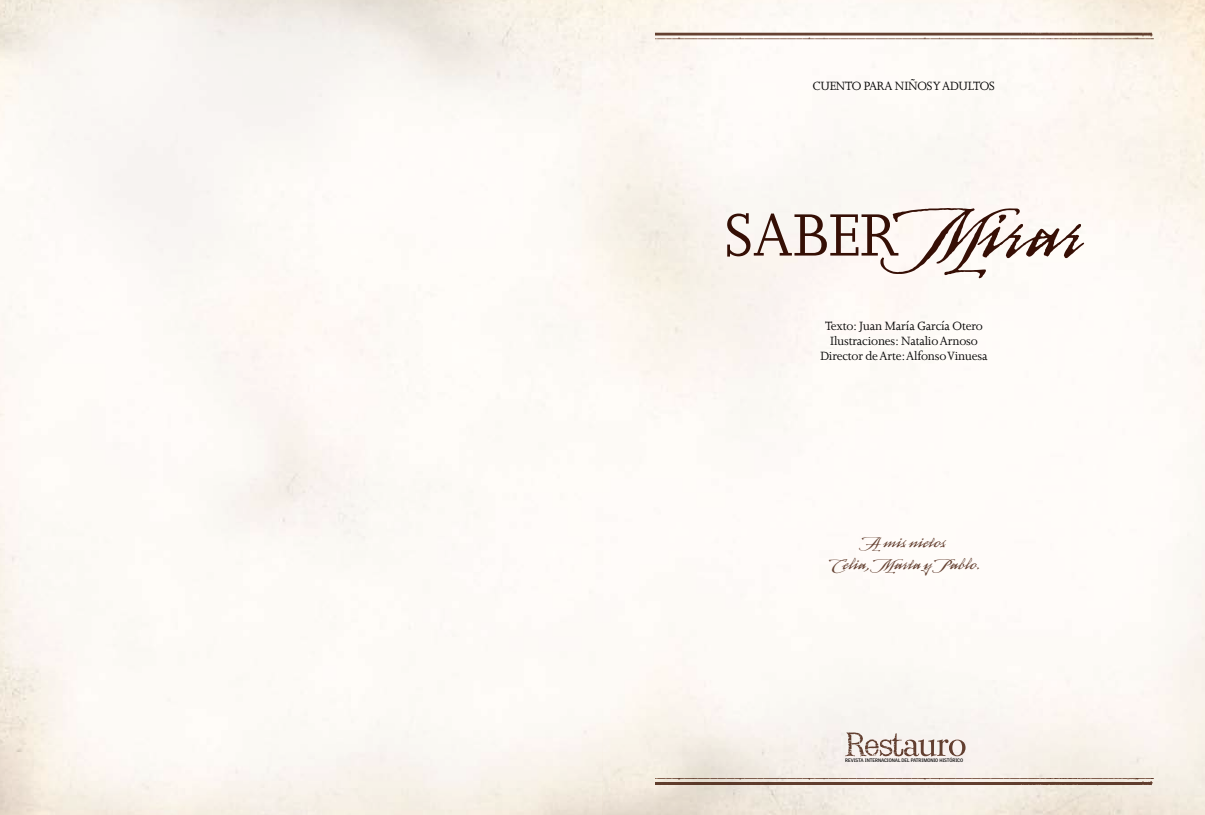
<style>
.page{position:relative;width:1205px;height:815px;background:#fff}
.page>*{position:absolute;margin:0;border:0;box-sizing:border-box;transform-origin:0 0}
.t1{font:68.75px "Joanna MT Std";color:#371006}
.t2{font:21.25px/21.2px "Arcana GMM Std Manuscript";letter-spacing:-.005em;color:#664334;text-align:center;scale:1.13 1}
.t3{font:13.75px/15px "Joanna MT Std";letter-spacing:-.015em;color:#000;text-align:center}
.t4{font:700 4.88px "Griffith Gothic";letter-spacing:-.02em;color:#000}
.s1{font-family:"Arcana GMM Std Manuscript";font-size:102.25px}
</style>
<div class="page">
<img style="left:0;top:0;width:1205px;height:815px">
<svg style="left:845px;top:732px;width:120px;height:25px"></svg>
<img style="left:656px;top:31px;width:513px;height:11px">
<img style="left:656px;top:776px;width:513px;height:10px">
<p class="t3" style="left:813px;top:78px;width:183px">CUENTO PARA NIÑOS Y ADULTOS</p>
<h1 class="t1" style="left:725px;top:198px;width:359px">SABER <span class="s1">Mirar</span></h1>
<p class="t3" style="left:820px;top:318px;width:169px">Texto: Juan María García Otero<br>Ilustraciones: Natalio Arnoso<br>Director de Arte: Alfonso Vinuesa</p>
<h2 class="t2" style="left:830px;top:534px;width:135px">A mis nietos<br>Celia, Marta y Pablo.</h2>
<p class="t4" style="left:845px;top:757px;width:119px">REVISTA INTERNACIONAL DEL PATRIMONIO HISTÓRICO</p>
</div>
